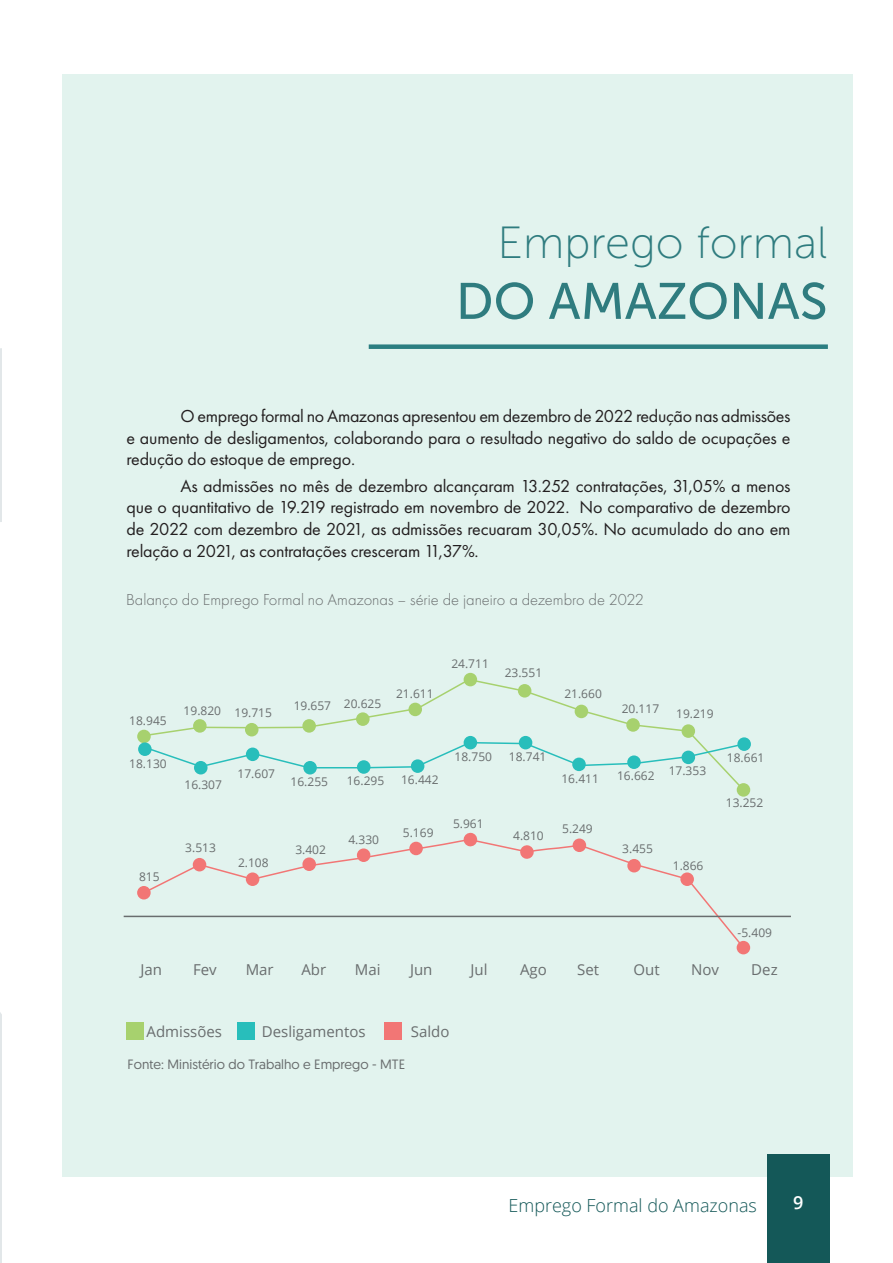
<style>
.page{position:relative;width:893px;height:1263px;background:#fff}
.page>*{position:absolute;margin:0;border:0;box-sizing:border-box;transform-origin:0 0}
.t1{font:51px "Museo Sans 500";color:#2f7c7f}
.t2{font:45px "Museo Sans 100";color:#2f7c7f}
.t3{font:18px/21.6px "Futura PT";letter-spacing:-.01em;color:#231f20;text-align:justify}
.t4{font:300 18px "Open Sans";color:#145858}
.t5{font:600 18px "Open Sans";color:#fff}
.t6{font:300 16.5px "Futura PT";color:#696d6e}
.t7{font:15px "Open Sans";color:#696d6e}
.t8{font:13.5px "Geomanist";color:#696d6e}
.t9{font:12px "Open Sans";color:#696d6e}
</style>
<div class="page">
<div style="left:62px;top:74px;width:791px;height:1103px;background:#e2f3ee"></div>
<div style="left:767px;top:1154px;width:62px;height:109px;background:#145858"></div>
<svg style="left:0;top:348px;width:2px;height:174px"></svg>
<svg style="left:0;top:1012px;width:2px;height:250px"></svg>
<div style="left:369px;top:344px;width:459px;height:5px;background:#2b7e81"></div>
<div style="left:126px;top:1022px;width:18px;height:18px;background:#a7d16e"></div>
<div style="left:237px;top:1022px;width:18px;height:18px;background:#28bebb"></div>
<div style="left:384px;top:1022px;width:18px;height:18px;background:#f27675"></div>
<svg style="left:142px;top:840px;width:603px;height:109px"></svg>
<div style="left:137px;top:886px;width:14px;height:13px;background:#f27675;border-radius:50%"></div>
<div style="left:193px;top:858px;width:13px;height:13px;background:#f27675;border-radius:50%"></div>
<div style="left:246px;top:872px;width:13px;height:14px;background:#f27675;border-radius:50%"></div>
<div style="left:302px;top:857px;width:14px;height:14px;background:#f27675;border-radius:50%"></div>
<div style="left:357px;top:848px;width:13px;height:14px;background:#f27675;border-radius:50%"></div>
<div style="left:409px;top:842px;width:14px;height:13px;background:#f27675;border-radius:50%"></div>
<svg style="left:463px;top:832px;width:15px;height:15px"></svg>
<svg style="left:520px;top:845px;width:14px;height:14px"></svg>
<div style="left:573px;top:838px;width:13px;height:14px;background:#f27675;border-radius:50%"></div>
<div style="left:627px;top:859px;width:14px;height:13px;background:#f27675;border-radius:50%"></div>
<div style="left:680px;top:872px;width:14px;height:14px;background:#f27675;border-radius:50%"></div>
<div style="left:737px;top:941px;width:13px;height:13px;background:#f27675;border-radius:50%"></div>
<svg style="left:142px;top:678px;width:599px;height:114px"></svg>
<div style="left:137px;top:730px;width:14px;height:13px;background:#a7d16e;border-radius:50%"></div>
<div style="left:193px;top:719px;width:14px;height:14px;background:#a7d16e;border-radius:50%"></div>
<div style="left:245px;top:723px;width:13px;height:13px;background:#a7d16e;border-radius:50%"></div>
<div style="left:302px;top:719px;width:14px;height:14px;background:#a7d16e;border-radius:50%"></div>
<div style="left:356px;top:712px;width:14px;height:14px;background:#a7d16e;border-radius:50%"></div>
<div style="left:408px;top:703px;width:14px;height:13px;background:#a7d16e;border-radius:50%"></div>
<div style="left:464px;top:673px;width:13px;height:13px;background:#a7d16e;border-radius:50%"></div>
<div style="left:518px;top:684px;width:13px;height:13px;background:#a7d16e;border-radius:50%"></div>
<div style="left:575px;top:705px;width:13px;height:13px;background:#a7d16e;border-radius:50%"></div>
<div style="left:682px;top:724px;width:13px;height:14px;background:#a7d16e;border-radius:50%"></div>
<div style="left:737px;top:783px;width:13px;height:14px;background:#a7d16e;border-radius:50%"></div>
<div style="left:626px;top:718px;width:14px;height:14px;background:#a7d16e;border-radius:50%"></div>
<svg style="left:141px;top:741px;width:600px;height:28px"></svg>
<div style="left:138px;top:742px;width:14px;height:14px;background:#28bebb;border-radius:50%"></div>
<div style="left:194px;top:761px;width:14px;height:13px;background:#28bebb;border-radius:50%"></div>
<div style="left:246px;top:747px;width:13px;height:14px;background:#28bebb;border-radius:50%"></div>
<div style="left:303px;top:761px;width:14px;height:13px;background:#28bebb;border-radius:50%"></div>
<div style="left:357px;top:760px;width:13px;height:14px;background:#28bebb;border-radius:50%"></div>
<div style="left:411px;top:759px;width:13px;height:14px;background:#28bebb;border-radius:50%"></div>
<div style="left:464px;top:736px;width:13px;height:13px;background:#28bebb;border-radius:50%"></div>
<div style="left:519px;top:736px;width:13px;height:13px;background:#28bebb;border-radius:50%"></div>
<div style="left:572px;top:757px;width:14px;height:14px;background:#28bebb;border-radius:50%"></div>
<div style="left:627px;top:755px;width:14px;height:14px;background:#28bebb;border-radius:50%"></div>
<div style="left:682px;top:751px;width:13px;height:13px;background:#28bebb;border-radius:50%"></div>
<div style="left:737px;top:737px;width:14px;height:14px;background:#28bebb;border-radius:50%"></div>
<hr style="left:124px;top:916px;width:667px;height:1px;background:#696d6e">
<h2 class="t2" style="left:497px;top:218px;width:332px">Emprego formal</h2>
<h1 class="t1" style="left:456px;top:273px;width:373px">DO AMAZONAS</h1>
<p class="t3" style="left:126px;top:405px;width:666px;text-indent:54px">O emprego formal no Amazonas apresentou em dezembro de 2022 redução nas admissões e aumento de desligamentos, colaborando para o resultado negativo do saldo de ocupações e redução do estoque de emprego.</p>
<p class="t3" style="left:126px;top:475px;width:666px;text-indent:54px">As admissões no mês de dezembro alcançaram 13.252 contratações, 31,05% a menos que o quantitativo de 19.219 registrado em novembro de 2022. No comparativo de dezembro de 2022 com dezembro de 2021, as admissões recuaram 30,05%. No acumulado do ano em relação a 2021, as contratações cresceram 11,37%.</p>
<p class="t6" style="left:126px;top:590px;width:519px">Balanço do Emprego Formal no Amazonas – série de janeiro a dezembro de 2022</p>
<p class="t9" style="left:129px;top:712px;width:39px">18.945</p>
<p class="t9" style="left:129px;top:756px;width:39px">18.130</p>
<p class="t9" style="left:139px;top:869px;width:22px">815</p>
<p class="t7" style="left:141px;top:960px;width:23px">Jan</p>
<p class="t9" style="left:451px;top:655px;width:39px">24.711</p>
<p class="t9" style="left:505px;top:665px;width:39px">23.551</p>
<p class="t9" style="left:184px;top:703px;width:90px">19.820 19.715</p>
<p class="t9" style="left:294px;top:697px;width:39px">19.657</p>
<p class="t9" style="left:344px;top:696px;width:39px">20.625</p>
<p class="t9" style="left:396px;top:686px;width:39px">21.611</p>
<p class="t9" style="left:564px;top:686px;width:39px">21.660</p>
<p class="t9" style="left:622px;top:700px;width:39px">20.117</p>
<p class="t9" style="left:676px;top:706px;width:39px">19.219</p>
<p class="t9" style="left:455px;top:748px;width:39px">18.750</p>
<p class="t9" style="left:509px;top:748px;width:39px">18.741</p>
<p class="t9" style="left:727px;top:749px;width:39px">18.661</p>
<p class="t9" style="left:185px;top:776px;width:39px">16.307</p>
<p class="t9" style="left:238px;top:765px;width:39px">17.607</p>
<p class="t9" style="left:291px;top:773px;width:39px">16.255</p>
<p class="t9" style="left:347px;top:772px;width:39px">16.295</p>
<p class="t9" style="left:401px;top:771px;width:39px">16.442</p>
<p class="t9" style="left:561px;top:771px;width:39px">16.411</p>
<p class="t9" style="left:617px;top:767px;width:39px">16.662</p>
<p class="t9" style="left:669px;top:762px;width:39px">17.353</p>
<p class="t9" style="left:726px;top:795px;width:39px">13.252</p>
<p class="t9" style="left:185px;top:840px;width:32px">3.513</p>
<p class="t9" style="left:295px;top:841px;width:32px">3.402</p>
<p class="t9" style="left:348px;top:832px;width:32px">4.330</p>
<p class="t9" style="left:453px;top:815px;width:32px">5.961</p>
<p class="t9" style="left:403px;top:824px;width:32px">5.169</p>
<p class="t9" style="left:513px;top:827px;width:32px">4.810</p>
<p class="t9" style="left:562px;top:821px;width:32px">5.249</p>
<p class="t9" style="left:622px;top:840px;width:32px">3.455</p>
<p class="t9" style="left:238px;top:854px;width:32px">2.108</p>
<p class="t9" style="left:673px;top:857px;width:32px">1.866</p>
<p class="t9" style="left:737px;top:924px;width:36px">-5.409</p>
<p class="t7" style="left:193px;top:960px;width:25px">Fev</p>
<p class="t7" style="left:246px;top:960px;width:30px">Mar</p>
<p class="t7" style="left:301px;top:960px;width:26px">Abr</p>
<p class="t7" style="left:355px;top:960px;width:27px">Mai</p>
<p class="t7" style="left:410px;top:960px;width:24px">Jun</p>
<p class="t7" style="left:470px;top:960px;width:19px">Jul</p>
<p class="t7" style="left:520px;top:960px;width:28px">Ago</p>
<p class="t7" style="left:577px;top:960px;width:23px">Set</p>
<p class="t7" style="left:633px;top:960px;width:28px">Out</p>
<p class="t7" style="left:691px;top:960px;width:29px">Nov</p>
<p class="t7" style="left:751px;top:960px;width:28px">Dez</p>
<p class="t7" style="left:147px;top:1021px;width:77px">Admissões</p>
<p class="t7" style="left:262px;top:1021px;width:105px">Desligamentos</p>
<p class="t7" style="left:411px;top:1021px;width:40px">Saldo</p>
<p class="t8" style="left:128px;top:1055px;width:279px">Fonte: Ministério do Trabalho e Emprego - MTE</p>
<p class="t4" style="left:508px;top:1193px;width:250px">Emprego Formal do Amazonas</p>
<p class="t5" style="left:793px;top:1190px;width:12px">9</p>
</div>
